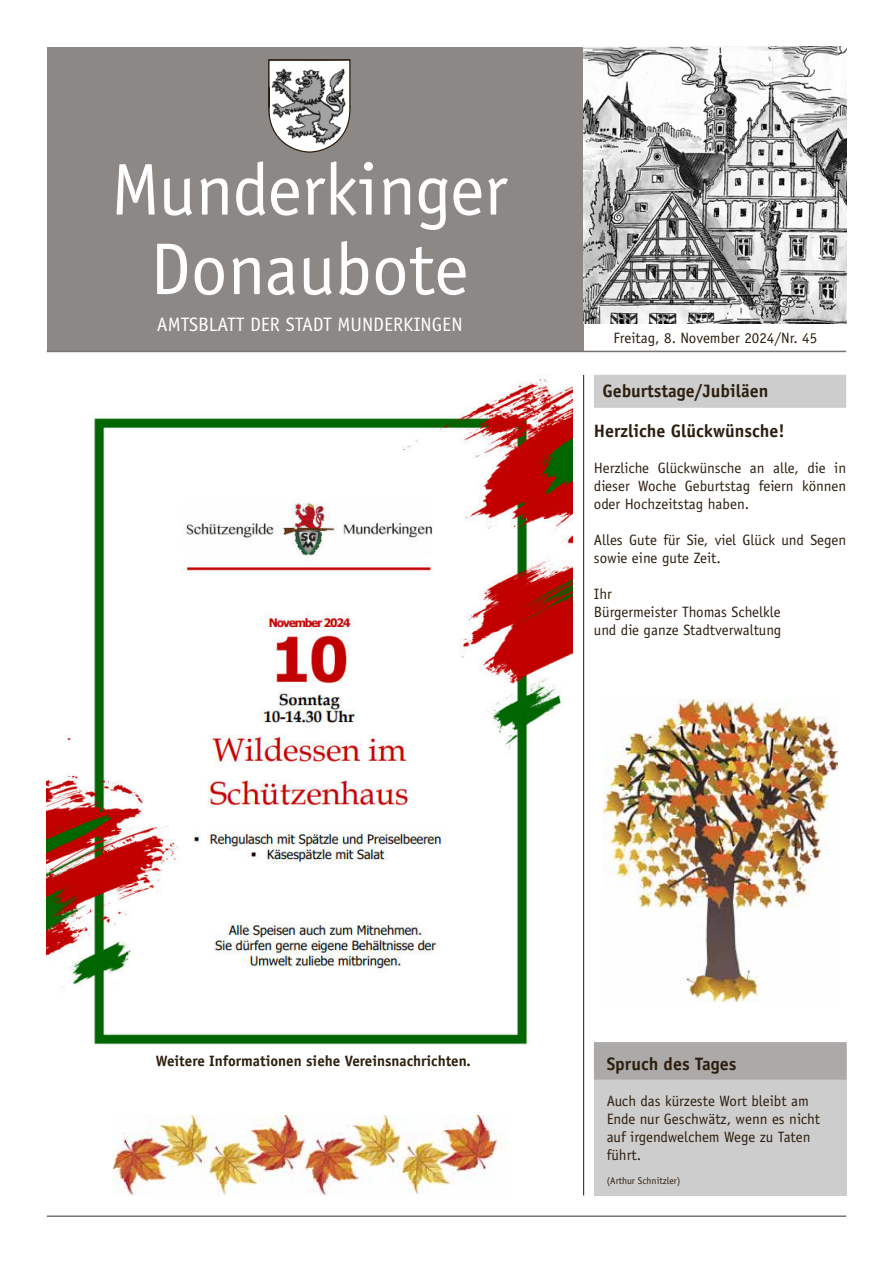
<style>
.page{position:relative;width:893px;height:1263px;background:#fff}
.page>*{position:absolute;margin:0;border:0;box-sizing:border-box;transform-origin:0 0}
.t1{font:73.5px/79.5px "Officina Sans";color:#fff;text-align:center}
.t2{font:19.5px "Officina Sans";color:#fff}
.t3{font:700 18px "Officina Sans";color:#2d1f0f}
.t4{font:15px/18px "Officina Sans";color:#2d1f0f}
.t5{font:700 15px "Officina Sans";color:#2d1f0f}
.t6{font:9.75px "Officina Sans";color:#2d1f0f}
.s1{font-style:italic}
</style>
<div class="page">
<div style="left:47px;top:47px;width:536px;height:304px;background:#8c8886"></div>
<img style="left:583px;top:47px;width:263px;height:277px">
<svg style="left:268px;top:59px;width:83px;height:94px"></svg>
<hr style="left:47px;top:351px;width:799px;height:1px;background:#787370">
<hr style="left:47px;top:1215px;width:799px;height:2px;background:#787370">
<hr style="left:583px;top:375px;width:1px;height:820px;background:#171d1f">
<div style="left:594px;top:375px;width:252px;height:33px;background:#cecdcd"></div>
<div style="left:594px;top:1043px;width:252px;height:153px;background:#cecdcd"></div>
<div style="left:594px;top:1042px;width:252px;height:37px;background:#acaaa9"></div>
<img style="left:47px;top:377px;width:526px;height:668px">
<img style="left:113px;top:1115px;width:389px;height:81px">
<img style="left:604px;top:699px;width:234px;height:303px">
<h1 class="t1" style="left:111px;top:150px;width:398px">Munderkinger<br>Donaubote</h1>
<h2 class="t2" style="left:157px;top:313px;width:307px">AMTSBLATT DER STADT MUNDERKINGEN</h2>
<p class="t4" style="left:614px;top:329px;width:205px">Freitag, 8. November 2024/Nr. 45</p>
<p class="t3" style="left:602px;top:379px;width:167px">Geburtstage/Jubiläen</p>
<p class="t3" style="left:594px;top:419px;width:193px">Herzliche Glückwünsche!</p>
<p class="t4" style="left:594px;top:459px;width:254px;text-align:justify">Herzliche Glückwünsche an alle, die in dieser Woche Geburtstag feiern können oder Hochzeitstag haben.</p>
<p class="t4" style="left:594px;top:531px;width:254px">Alles Gute für Sie, viel Glück und Segen sowie eine gute Zeit.</p>
<p class="t4" style="left:594px;top:585px;width:189px">Ihr<br>Bürgermeister Thomas Schelkle und die ganze Stadtverwaltung</p>
<p class="t5" style="left:156px;top:1052px;width:317px">Weitere Informationen siehe Vereinsnachrichten<span class="s1">.</span></p>
<p class="t3" style="left:607px;top:1052px;width:131px">Spruch des Tages</p>
<p class="t4" style="left:607px;top:1092px;width:215px">Auch das kürzeste Wort bleibt am<br>Ende nur Geschwätz, wenn es nicht auf irgendwelchem Wege zu Taten führt.</p>
<p class="t6" style="left:607px;top:1175px;width:75px">(Arthur Schnitzler)</p>
</div>
